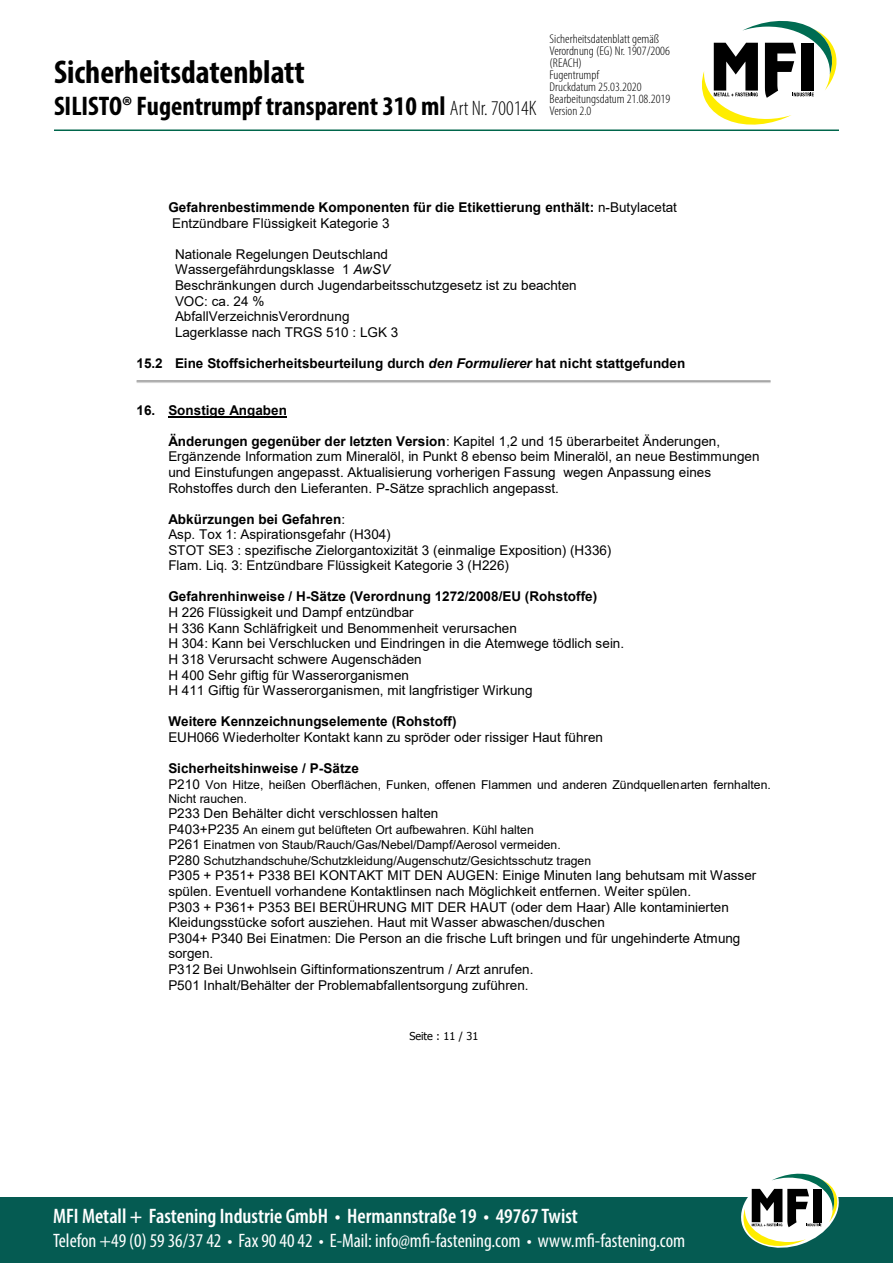
<style>
.page{position:relative;width:893px;height:1263px;background:#fff}
.page>*{position:absolute;margin:0;border:0;box-sizing:border-box;transform-origin:0 0}
.t1{font:700 condensed 33px "Myriad Pro";color:#000}
.t2{font:700 condensed 27px "Myriad Pro";color:#000}
.t3{font:600 condensed 21px "Myriad Pro";color:#fff}
.t4{font:condensed 19.5px "Myriad Pro";color:#fff}
.t5{font:13.5px/15.6px "Arial";color:#000}
.t6{font:700 13.5px/15.8px "Arial";color:#000}
.t7{font:300 condensed 12.75px/12px "Myriad Pro";color:#000;scale:1.06 1}
.t8{font:12.15px/15.5px "Arial";letter-spacing:.005em;color:#000}
.t9{font:10.95px "Tahoma";letter-spacing:-.005em;color:#000}
.s1{font-weight:300;font-size:21px}
.s2{font-weight:400}
.s3{font-style:italic}
.s4{font-weight:700}
.s5{font-size:13.5px}
</style>
<div class="page">
<hr style="left:54px;top:129px;width:785px;height:2px;background:#00664b">
<svg style="left:702px;top:20px;width:135px;height:105px"></svg>
<div style="left:0;top:1197px;width:893px;height:66px;background:#055b52"></div>
<svg style="left:741px;top:1173px;width:98px;height:75px"></svg>
<hr style="left:168px;top:416px;width:119px;height:1px;background:#000">
<hr style="left:137px;top:380px;width:634px;height:2px;background:#808080">
<hr style="left:137px;top:382px;width:634px;height:1px;background:#d4d4d4">
<h1 class="t1" style="left:54px;top:51px;width:252px">Sicherheitsdatenblatt</h1>
<h2 class="t2" style="left:54px;top:89px;width:484px">SILISTO® Fugentrumpf transparent 310 ml <span class="s1">Art Nr. 70014K</span></h2>
<p class="t6" style="left:137px;top:109px;width:150px">Erstellt am: 12.09.2012</p>
<p class="t7" style="left:550px;top:33px;width:115px">Sicherheitsdatenblatt gemäß<br>Verordnung (EG) Nr. 1907/2006 (REACH)<br>Fugentrumpf<br>Druckdatum 25.03.2020<br>Bearbeitungsdatum 21.08.2019<br>Version 2.0</p>
<p class="t6" style="left:168px;top:199px;width:510px">Gefahrenbestimmende Komponenten für die Etikettierung enthält: <span class="s2">n-Butylacetat<br>Entzündbare Flüssigkeit Kategorie 3</span></p>
<p class="t5" style="left:175px;top:246px;width:403px">Nationale Regelungen Deutschland<br>Wassergefährdungsklasse 1 <span class="s3">AwSV<br></span>Beschränkungen durch Jugendarbeitsschutzgesetz ist zu beachten VOC: ca. 24 %<br>AbfallVerzeichnisVerordnung<br>Lagerklasse nach TRGS 510 : LGK 3</p>
<p class="t6" style="left:137px;top:355px;width:550px">15.2 Eine Stoffsicherheitsbeurteilung durch <span class="s3">den Formulierer</span> hat nicht stattgefunden</p>
<p class="t6" style="left:137px;top:402px;width:152px">16. Sonstige Angaben</p>
<p class="t5" style="left:168px;top:433px;width:593px"><span class="s4">Änderungen gegenüber der letzten Version</span>: Kapitel 1,2 und 15 überarbeitet Änderungen, Ergänzende Information zum Mineralöl, in Punkt 8 ebenso beim Mineralöl, an neue Bestimmungen und Einstufungen angepasst. Aktualisierung vorherigen Fassung wegen Anpassung eines Rohstoffes durch den Lieferanten. P-Sätze sprachlich angepasst.</p>
<p class="t5" style="left:168px;top:511px;width:445px"><span class="s4">Abkürzungen bei Gefahren</span>:<br>Asp. Tox 1: Aspirationsgefahr (H304)<br>STOT SE3 : spezifische Zielorgantoxizität 3 (einmalige Exposition) (H336)<br>Flam. Liq. 3: Entzündbare Flüssigkeit Kategorie 3 (H226)</p>
<p class="t6" style="left:168px;top:589px;width:430px">Gefahrenhinweise / H-Sätze (Verordnung 1272/2008/EU (Rohstoffe)</p>
<p class="t5" style="left:168px;top:605px;width:457px">H 226 Flüssigkeit und Dampf entzündbar<br>H 336 Kann Schläfrigkeit und Benommenheit verursachen<br>H 304: Kann bei Verschlucken und Eindringen in die Atemwege tödlich sein.<br>H 318 Verursacht schwere Augenschäden<br>H 400 Sehr giftig für Wasserorganismen<br>H 411 Giftig für Wasserorganismen, mit langfristiger Wirkung</p>
<p class="t6" style="left:168px;top:713px;width:290px">Weitere Kennzeichnungselemente (Rohstoff)</p>
<p class="t5" style="left:168px;top:729px;width:436px">EUH066 Wiederholter Kontakt kann zu spröder oder rissiger Haut führen</p>
<p class="t6" style="left:168px;top:760px;width:192px">Sicherheitshinweise / P-Sätze</p>
<p class="t8" style="left:168px;top:777px;width:604px;line-height:14.4px"><span class="s5">P210</span> Von Hitze, heißen Oberflächen, Funken, offenen Flammen und anderen Zündquellenarten fernhalten.<br>Nicht rauchen.</p>
<p class="t5" style="left:168px;top:805px;width:272px">P233 Den Behälter dicht verschlossen halten</p>
<p class="t8" style="left:168px;top:822px;width:424px"><span class="s5">P403+P235</span> An einem gut belüfteten Ort aufbewahren. Kühl halten<br><span class="s5">P261</span> Einatmen von Staub/Rauch/Gas/Nebel/Dampf/Aerosol vermeiden.<br><span class="s5">P280</span> Schutzhandschuhe/Schutzkleidung/Augenschutz/Gesichtsschutz tragen</p>
<p class="t5" style="left:168px;top:868px;width:589px">P305 + P351+ P338 BEI KONTAKT MIT DEN AUGEN: Einige Minuten lang behutsam mit Wasser spülen. Eventuell vorhandene Kontaktlinsen nach Möglichkeit entfernen. Weiter spülen.<br>P303 + P361+ P353 BEI BERÜHRUNG MIT DER HAUT (oder dem Haar) Alle kontaminierten Kleidungsstücke sofort ausziehen. Haut mit Wasser abwaschen/duschen<br>P304+ P340 Bei Einatmen: Die Person an die frische Luft bringen und für ungehinderte Atmung sorgen.<br>P312 Bei Unwohlsein Giftinformationszentrum / Arzt anrufen.<br>P501 Inhalt/Behälter der Problemabfallentsorgung zuführen.</p>
<p class="t9" style="left:409px;top:1028px;width:70px">Seite : 11 / 31</p>
<h3 class="t3" style="left:53px;top:1203px;width:526px">MFI Metall + Fastening Industrie GmbH • Hermannstraße 19 • 49767 Twist</h3>
<h3 class="t4" style="left:53px;top:1228px;width:634px">Telefon +49 (0) 59 36/37 42 • Fax 90 40 42 • E-Mail: info@mfi-fastening.com • www.mfi-fastening.com</h3>
</div>
